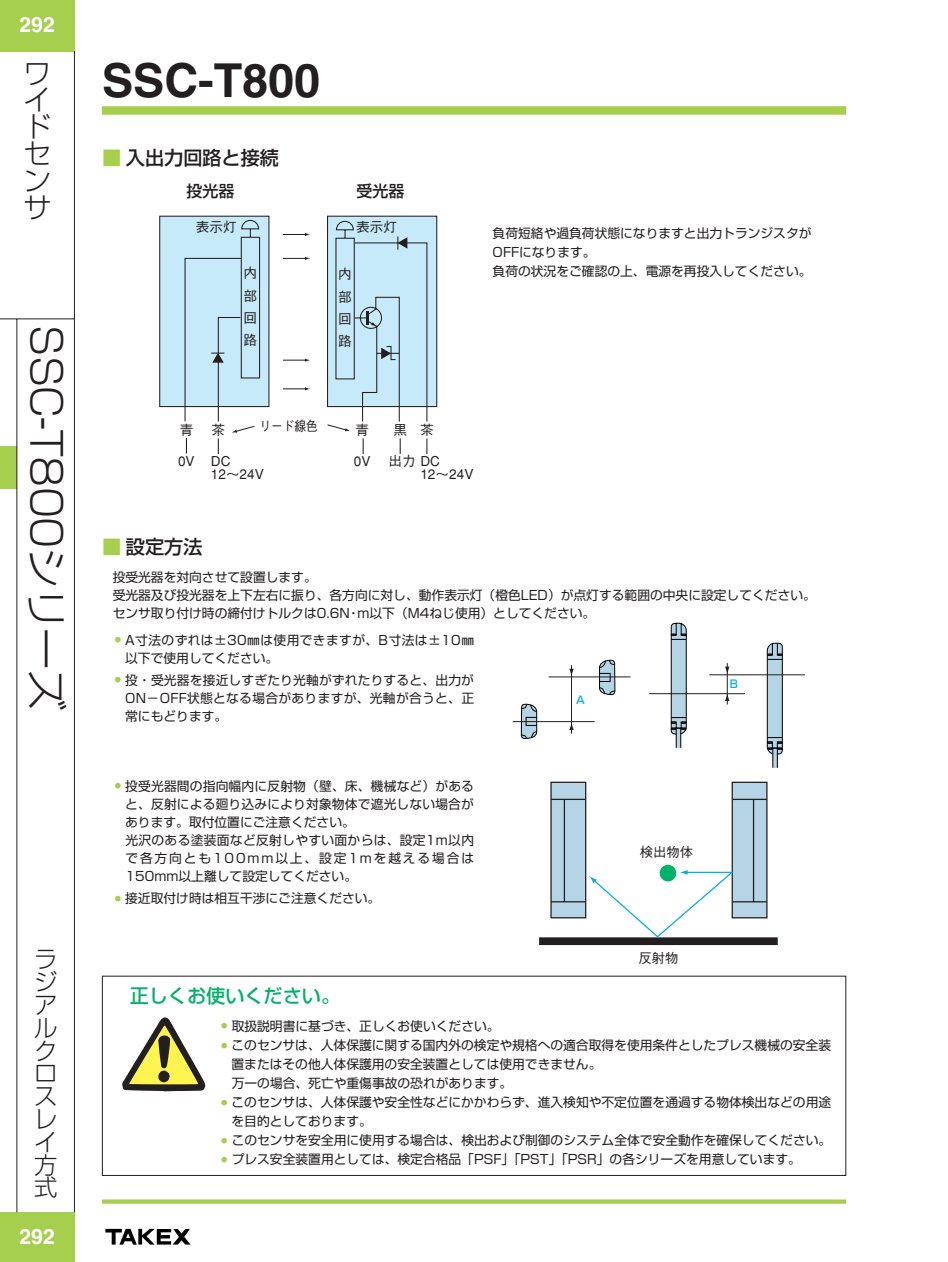
<style>
.page{position:relative;width:948px;height:1262px;background:#fff}
.page>*{position:absolute;margin:0;border:0;box-sizing:border-box;transform-origin:0 0}
.t1{font:700 46.8px "Helvetica";color:#231f20}
.t2{font:300 41.4px "Shin Go";letter-spacing:-.025em;color:#231f20}
.t3{font:300 27.6px/27px "Shin Go";color:#231f20;text-align:justify}
.t4{font:300 23.4px/22.8px "Shin Go";color:#231f20;text-align:justify}
.t5{font:21.3px "Midashi Go MB31";color:#fff}
.t6{font:500 19.2px "Shin Go";color:#231f20}
.t7{font:500 19.2px "Shin Go";color:#00b26a}
.t8{font:500 15.9px "Shin Go";color:#231f20}
.t9{font:500 13.65px/22.2px "Gothic BBB";color:#231f20;text-align:justify}
.t10{font:500 13.65px "Gothic BBB";color:#231f20;scale:.86 1}
.t11{font:500 13.5px "Gothic BBB";color:#231f20}
.t12{font:12.75px/18px "Shin Go";color:#231f20}
.t13{font:12.75px/18px "Shin Go";letter-spacing:.03em;color:#231f20}
.t14{font:500 10.8px "Shin Go";color:#00aeef}
.s1{color:#a5cf4d}
</style>
<div class="page">
<svg style="left:102px;top:1199px;width:744px;height:4px;background:#afd461"></svg>
<div style="left:0;top:0;width:75px;height:51px;background:#a5cf4d"></div>
<div style="left:0;top:1212px;width:75px;height:49px;background:#a5cf4d"></div>
<hr style="left:74px;top:51px;width:1px;height:1161px;background:#231f20">
<div style="left:0;top:446px;width:17px;height:43px;background:#a5cf4d"></div>
<hr style="left:0;top:318px;width:74px;height:1px;background:#231f20">
<hr style="left:17px;top:319px;width:1px;height:893px;background:#231f20">
<svg style="left:105px;top:1228px;width:85px;height:16px"></svg>
<div style="left:102px;top:106px;width:744px;height:9px;background:#a5cf4d"></div>
<div style="left:159px;top:216px;width:110px;height:191px;background:#c7eafb;border:1px solid #231f20"></div>
<svg style="left:240px;top:219px;width:21px;height:23px"></svg>
<div style="left:327px;top:216px;width:110px;height:191px;background:#c7eafb;border:1px solid #231f20"></div>
<svg style="left:335px;top:220px;width:20px;height:22px"></svg>
<svg style="left:184px;top:242px;width:244px;height:212px"></svg>
<svg style="left:283px;top:233px;width:27px;height:3px"></svg>
<svg style="left:283px;top:257px;width:27px;height:3px"></svg>
<svg style="left:283px;top:358px;width:27px;height:4px"></svg>
<svg style="left:283px;top:387px;width:27px;height:3px"></svg>
<svg style="left:232px;top:425px;width:23px;height:8px"></svg>
<svg style="left:327px;top:424px;width:23px;height:7px"></svg>
<svg style="left:397px;top:236px;width:10px;height:14px"></svg>
<svg style="left:211px;top:352px;width:13px;height:11px"></svg>
<svg style="left:366px;top:311px;width:11px;height:15px"></svg>
<svg style="left:377px;top:345px;width:22px;height:15px"></svg>
<svg style="left:122px;top:1017px;width:83px;height:75px"></svg>
<svg style="left:520px;top:703px;width:17px;height:36px"></svg>
<svg style="left:599px;top:659px;width:17px;height:36px"></svg>
<div style="left:676px;top:728px;width:5px;height:20px;background:#b5d5e6"></div>
<hr style="left:773px;top:753px;width:4px;height:14px;background:#b5d5e6">
<hr style="left:513px;top:721px;width:82px;height:1px;background:#231f20">
<hr style="left:549px;top:676px;width:82px;height:1px;background:#231f20">
<hr style="left:571px;top:665px;width:1px;height:68px;background:#231f20">
<svg style="left:569px;top:668px;width:5px;height:6px"></svg>
<svg style="left:569px;top:722px;width:5px;height:8px"></svg>
<hr style="left:649px;top:693px;width:96px;height:1px;background:#231f20">
<hr style="left:727px;top:663px;width:1px;height:41px;background:#231f20">
<svg style="left:725px;top:666px;width:5px;height:8px"></svg>
<svg style="left:725px;top:693px;width:5px;height:8px"></svg>
<svg style="left:671px;top:622px;width:16px;height:112px;background:#92aab7"></svg>
<svg style="left:767px;top:642px;width:16px;height:112px;background:#93abb8"></svg>
<div style="left:773px;top:748px;width:5px;height:20px;border:1px solid #000"></div>
<hr style="left:709px;top:674px;width:96px;height:1px;background:#231f20">
<div style="left:550px;top:781px;width:36px;height:137px;background:#b5d5e6;border:1px solid #231f20"></div>
<hr style="left:551px;top:798px;width:34px;height:2px;background:#231f20">
<hr style="left:551px;top:901px;width:34px;height:1px;background:#231f20">
<hr style="left:564px;top:799px;width:1px;height:102px;background:#231f20">
<div style="left:732px;top:781px;width:36px;height:137px;background:#b5d5e6;border:1px solid #231f20"></div>
<hr style="left:733px;top:798px;width:34px;height:2px;background:#231f20">
<hr style="left:733px;top:901px;width:34px;height:1px;background:#231f20">
<hr style="left:753px;top:799px;width:1px;height:102px;background:#231f20">
<div style="left:539px;top:937px;width:239px;height:8px;background:#231f20"></div>
<svg style="left:589px;top:870px;width:146px;height:68px"></svg>
<div style="left:660px;top:864px;width:16px;height:17px;background:#00b26a;border-radius:50%"></div>
<h3 class="t5" style="left:19px;top:16px;width:37px">292</h3>
<h3 class="t3" style="left:23px;top:63px;width:29px">ワイドセンサ</h3>
<h2 class="t2" style="left:62px;top:325px;width:386px;rotate:90deg">SSC-T800シリーズ</h2>
<h3 class="t4" style="left:34px;top:951px;width:25px">ラジアルクロスレイ方式</h3>
<h3 class="t5" style="left:19px;top:1228px;width:37px">292</h3>
<h1 class="t1" style="left:102px;top:63px;width:220px">SSC-T800</h1>
<h3 class="t6" style="left:102px;top:151px;width:179px"><span class="s1">■</span> 入出力回路と接続</h3>
<p class="t8" style="left:187px;top:185px;width:49px">投光器</p>
<p class="t8" style="left:357px;top:185px;width:49px">受光器</p>
<p class="t9" style="left:196px;top:218px;width:42px">表示灯</p>
<p class="t9" style="left:243px;top:264px;width:15px">内部回路</p>
<p class="t9" style="left:356px;top:218px;width:42px">表示灯</p>
<p class="t9" style="left:338px;top:265px;width:15px">内部回路</p>
<p class="t12" style="left:493px;top:225px;width:320px;line-height:19.2px">負荷短絡や過負荷状態になりますと出力トランジスタが<br>OFFになります。<br>負荷の状況をご確認の上、電源を再投入してください。</p>
<p class="t10" style="left:260px;top:421px;width:69px">リード線色</p>
<p class="t9" style="left:180px;top:420px;width:15px">青</p>
<p class="t9" style="left:356px;top:420px;width:15px">青</p>
<p class="t9" style="left:212px;top:420px;width:15px">茶</p>
<p class="t9" style="left:420px;top:420px;width:15px">茶</p>
<p class="t9" style="left:393px;top:420px;width:15px">黒</p>
<p class="t9" style="left:211px;top:452px;width:21px">DC</p>
<p class="t9" style="left:388px;top:452px;width:53px">出力 DC</p>
<p class="t9" style="left:211px;top:465px;width:55px">12～24V</p>
<p class="t9" style="left:420px;top:465px;width:55px">12～24V</p>
<p class="t9" style="left:178px;top:452px;width:18px">0V</p>
<p class="t9" style="left:354px;top:452px;width:18px">0V</p>
<h3 class="t6" style="left:102px;top:539px;width:102px"><span class="s1">■</span> 設定方法</h3>
<p class="t12" style="left:113px;top:570px;width:705px">投受光器を対向させて設置します。<br>受光器及び投光器を上下左右に振り、各方向に対し、動作表示灯（橙色LED）が点灯する範囲の中央に設定してください。センサ取り付け時の締付けトルクは0.6N・m以下（M4ねじ使用）としてください。</p>
<p class="t13" style="left:125px;top:632px;width:350px;text-indent:-10px"><sup>●</sup> A寸法のずれは±30㎜は使用できますが、B寸法は±10㎜以下で使用してください。</p>
<p class="t12" style="left:125px;top:673px;width:350px;text-align:justify;text-indent:-10px"><sup>●</sup> 投・受光器を接近しすぎたり光軸がずれたりすると、出力がON－OFF状態となる場合がありますが、光軸が合うと、正常にもどります。</p>
<p class="t14" style="left:730px;top:680px;width:10px">B</p>
<p class="t14" style="left:576px;top:695px;width:10px">A</p>
<p class="t12" style="left:125px;top:778px;width:350px;text-indent:-10px"><sup>●</sup> 投受光器間の指向幅内に反射物（壁、床、機械など）があると、反射による廻り込みにより対象物体で遮光しない場合があります。取付位置にご注意ください。<br>光沢のある塗装面など反射しやすい面からは、設定1m以内で各方向とも100mm以上、設定1mを越える場合は<br>150mm以上離して設定してください。</p>
<p class="t12" style="left:115px;top:891px;width:267px"><sup>●</sup> 接近取付け時は相互干渉にご注意ください。</p>
<p class="t11" style="left:640px;top:846px;width:55px">検出物体</p>
<p class="t11" style="left:638px;top:952px;width:42px">反射物</p>
<h3 class="t7" style="left:130px;top:988px;width:212px">正しくお使いください。</h3>
<p class="t12" style="left:221px;top:1018px;width:280px"><sup>●</sup> 取扱説明書に基づき、正しくお使いください。</p>
<p class="t12" style="left:232px;top:1036px;width:601px;line-height:19.2px;text-indent:-10px"><sup>●</sup> このセンサは、人体保護に関する国内外の検定や規格への適合取得を使用条件としたプレス機械の安全装置またはその他人体保護用の安全装置としては使用できません。<br>万一の場合、死亡や重傷事故の恐れがあります。</p>
<p class="t12" style="left:232px;top:1094px;width:601px;line-height:19.2px;text-indent:-10px"><sup>●</sup> このセンサは、人体保護や安全性などにかかわらず、進入検知や不定位置を通過する物体検出などの用途を目的としております。</p>
<p class="t12" style="left:221px;top:1133px;width:612px"><sup>●</sup> このセンサを安全用に使用する場合は、検出および制御のシステム全体で安全動作を確保してください。</p>
<p class="t12" style="left:221px;top:1152px;width:581px"><sup>●</sup> プレス安全装置用としては、検定合格品「PSF」「PST」「PSR」の各シリーズを用意しています。</p>
</div>
